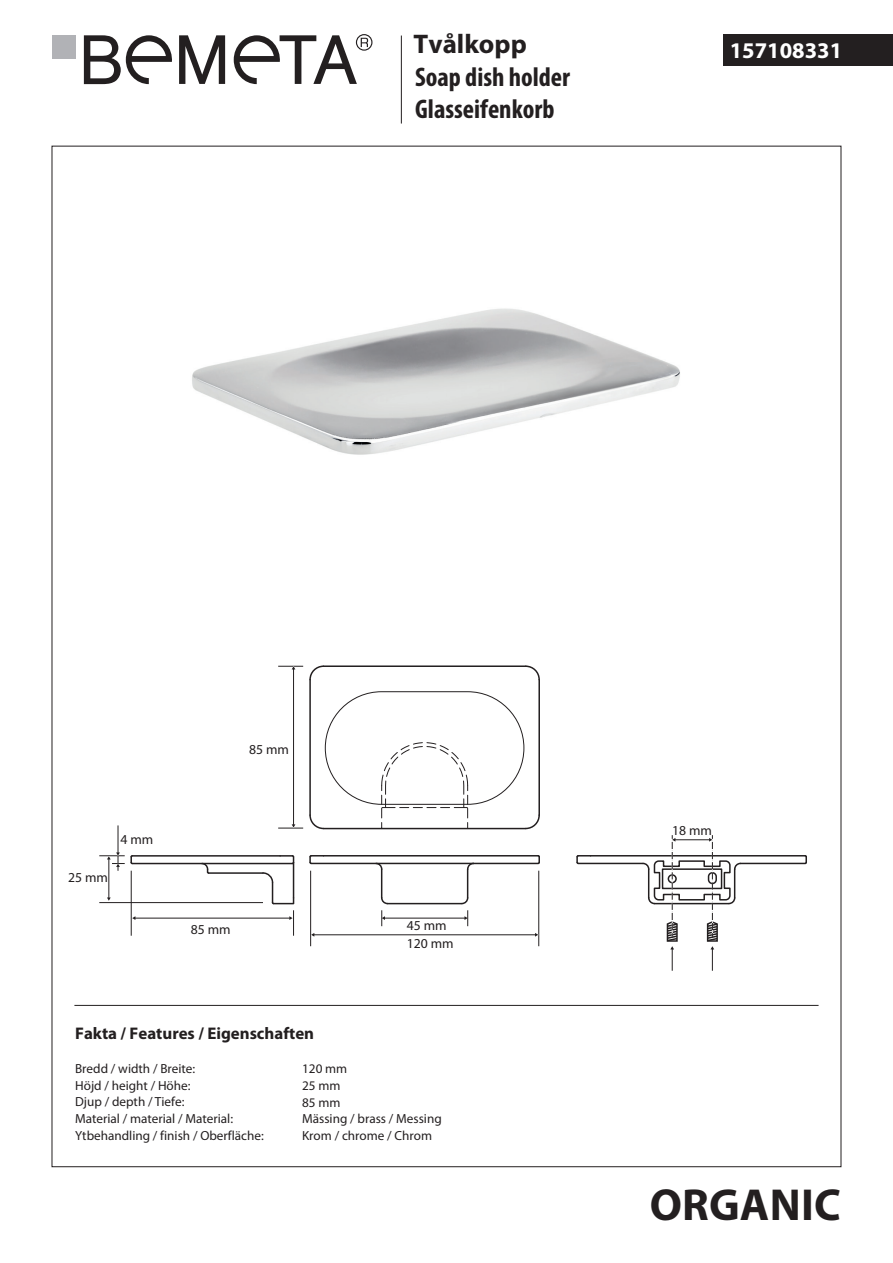
<style>
.page{position:relative;width:893px;height:1263px;background:#fff}
.page>*{position:absolute;margin:0;border:0;box-sizing:border-box;transform-origin:0 0}
.t1{font:700 45px "Myriad Pro";letter-spacing:.005em;color:#231f20}
.t2{font:700 condensed 27px/31.7px "Myriad Pro";color:#231f20}
.t3{font:700 27px "Myriad Pro";color:#231f20}
.t4{font:700 22.5px "Myriad Pro";color:#fff}
.t5{font:700 16.8px "Myriad Pro";color:#231f20}
.t6{font:13.65px "Myriad Pro";color:#231f20}
.t7{font:13.2px/16.8px "Myriad Pro";color:#231f20}
</style>
<div class="page">
<img style="left:192px;top:308px;width:488px;height:147px">
<div style="left:724px;top:34px;width:169px;height:32px;background:#231f20"></div>
<svg style="left:179px;top:35px;width:46px;height:49px"></svg>
<svg style="left:84px;top:35px;width:88px;height:49px"></svg>
<div style="left:52px;top:35px;width:23px;height:24px;background:#b1b2b6"></div>
<svg style="left:234px;top:34px;width:138px;height:50px"></svg>
<hr style="left:401px;top:36px;width:1px;height:88px;background:#231f20">
<hr style="left:74px;top:1005px;width:745px;height:1px;background:#231f20">
<hr style="left:131px;top:871px;width:1px;height:65px;background:#231f20">
<hr style="left:310px;top:871px;width:1px;height:75px;background:#231f20">
<hr style="left:538px;top:871px;width:1px;height:75px;background:#231f20">
<hr style="left:99px;top:902px;width:164px;height:1px;background:#231f20">
<hr style="left:209px;top:872px;width:54px;height:2px;background:#231f20">
<hr style="left:293px;top:862px;width:1px;height:36px;background:#231f20">
<hr style="left:132px;top:863px;width:161px;height:1px;background:#231f20">
<hr style="left:132px;top:855px;width:148px;height:1px;background:#231f20">
<svg style="left:280px;top:855px;width:15px;height:10px"></svg>
<svg style="left:200px;top:862px;width:10px;height:12px"></svg>
<svg style="left:381px;top:742px;width:87px;height:86px"></svg>
<svg style="left:526px;top:665px;width:14px;height:15px"></svg>
<hr style="left:538px;top:680px;width:2px;height:135px;background:#231f20">
<svg style="left:524px;top:814px;width:16px;height:16px"></svg>
<hr style="left:323px;top:828px;width:203px;height:1px;background:#231f20">
<svg style="left:309px;top:815px;width:16px;height:15px"></svg>
<hr style="left:309px;top:680px;width:2px;height:135px;background:#231f20">
<svg style="left:309px;top:665px;width:14px;height:16px"></svg>
<hr style="left:323px;top:665px;width:203px;height:2px;background:#231f20">
<hr style="left:387px;top:903px;width:75px;height:1px;background:#231f20">
<hr style="left:311px;top:863px;width:162px;height:1px;background:#231f20">
<hr style="left:473px;top:863px;width:65px;height:1px;background:#231f20">
<hr style="left:323px;top:855px;width:215px;height:1px;background:#231f20">
<svg style="left:309px;top:855px;width:14px;height:10px"></svg>
<svg style="left:537px;top:855px;width:3px;height:10px"></svg>
<hr style="left:578px;top:863px;width:65px;height:1px;background:#231f20">
<hr style="left:740px;top:863px;width:65px;height:1px;background:#231f20">
<hr style="left:590px;top:855px;width:215px;height:1px;background:#231f20">
<svg style="left:576px;top:855px;width:14px;height:10px"></svg>
<svg style="left:804px;top:855px;width:3px;height:10px"></svg>
<div style="left:325px;top:691px;width:199px;height:113px;border:1px solid #231f20;border-radius:56px"></div>
<hr style="left:109px;top:859px;width:1px;height:39px;background:#231f20">
<svg style="left:107px;top:897px;width:4px;height:4px"></svg>
<hr style="left:293px;top:669px;width:1px;height:156px;background:#231f20">
<svg style="left:278px;top:824px;width:25px;height:5px"></svg>
<svg style="left:278px;top:666px;width:25px;height:3px"></svg>
<hr style="left:135px;top:918px;width:155px;height:1px;background:#231f20">
<svg style="left:261px;top:871px;width:34px;height:65px"></svg>
<hr style="left:384px;top:918px;width:81px;height:1px;background:#231f20">
<svg style="left:641px;top:835px;width:101px;height:136px"></svg>
<hr style="left:314px;top:934px;width:222px;height:1px;background:#231f20">
<svg style="left:99px;top:825px;width:35px;height:46px"></svg>
<svg style="left:374px;top:862px;width:15px;height:64px"></svg>
<svg style="left:460px;top:862px;width:15px;height:64px"></svg>
<h2 class="t3" style="left:414px;top:27px;width:115px">Tvålkopp</h2>
<h3 class="t4" style="left:730px;top:36px;width:114px">157108331</h3>
<h2 class="t2" style="left:415px;top:61px;width:156px">Soap dish holder<br>Glasseifenkorb</h2>
<p class="t6" style="left:68px;top:869px;width:41px">25 mm</p>
<p class="t6" style="left:120px;top:830px;width:34px">4 mm</p>
<p class="t6" style="left:249px;top:741px;width:41px">85 mm</p>
<p class="t6" style="left:191px;top:921px;width:41px">85 mm</p>
<p class="t6" style="left:407px;top:917px;width:41px">45 mm</p>
<p class="t6" style="left:407px;top:935px;width:48px">120 mm</p>
<p class="t6" style="left:672px;top:822px;width:41px">18 mm</p>
<p class="t5" style="left:75px;top:1023px;width:240px">Fakta / Features / Eigenschaften</p>
<p class="t7" style="left:75px;top:1059px;width:190px">Bredd / width / Breite:<br>Höjd / height / Höhe:<br>Djup / depth / Tiefe:<br>Material / material / Material:<br>Ytbehandling / finish / Oberfläche:</p>
<p class="t7" style="left:302px;top:1060px;width:141px">120 mm<br>25 mm<br>85 mm<br>Mässing / brass / Messing<br>Krom / chrome / Chrom</p>
<h1 class="t1" style="left:650px;top:1175px;width:193px">ORGANIC</h1>
</div>
